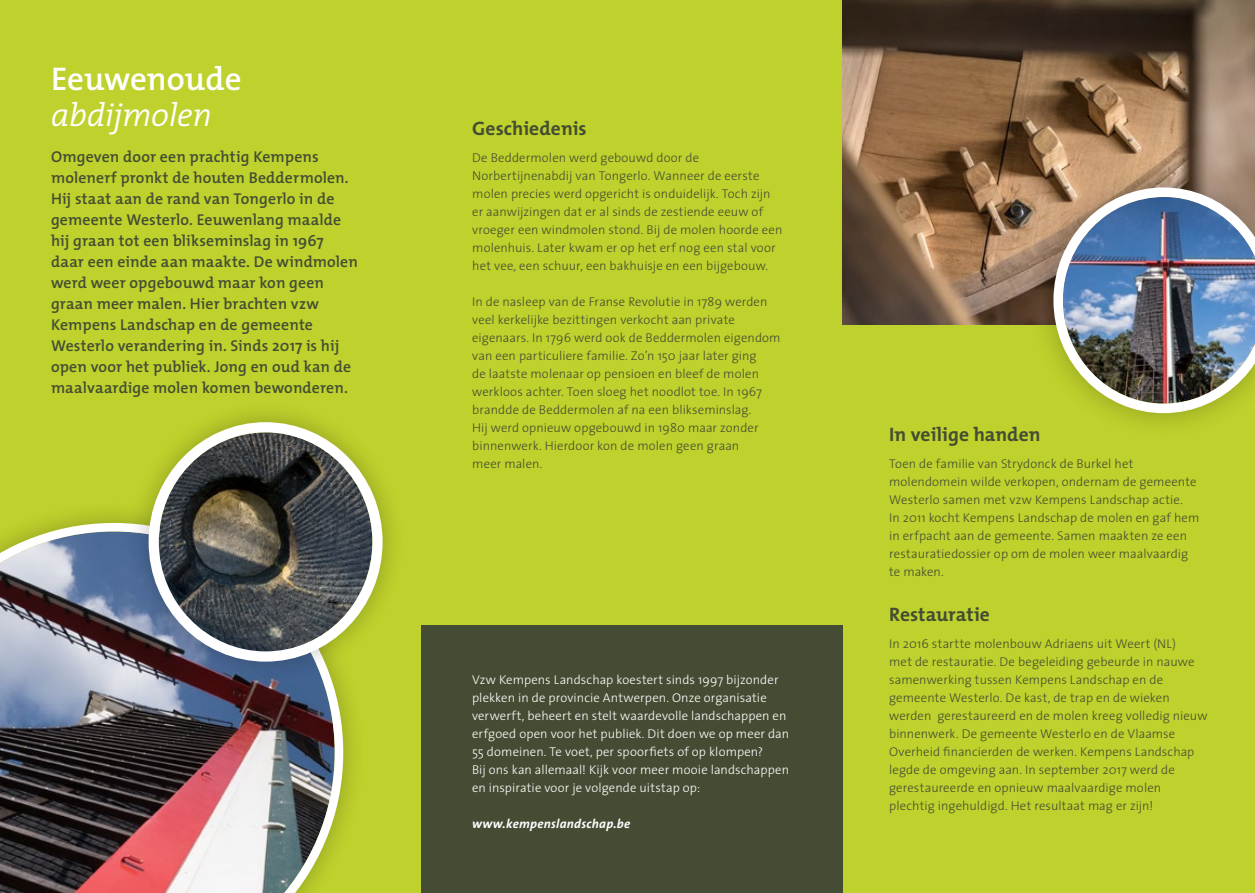
<style>
.page{position:relative;width:1255px;height:893px;background:#fff}
.page>*{position:absolute;margin:0;border:0;box-sizing:border-box;transform-origin:0 0}
.t1{font:600 33px "The Mix";color:#fff}
.t2{font:italic 300 33px "The Mix";letter-spacing:-.01em;color:#fff}
.t3{font:700 19.5px "The Mix";letter-spacing:.005em;color:#444d33}
.t4{font:600 15.75px/21px "The Mix";letter-spacing:.01em;color:#444d33}
.t5{font:300 12.75px/18px "The Sans";letter-spacing:.005em;color:#444d33}
.t6{font:300 12.75px/18px "The Sans";letter-spacing:.01em;color:#fff}
.t7{font:italic 700 12.75px "The Sans";letter-spacing:.02em;color:#fff}
</style>
<div class="page">
<div style="left:0;top:0;width:1254px;height:893px;background:#bfd12c"></div>
<div style="left:0;top:499px;width:367px;height:394px;background:#000;opacity:.25"></div>
<img style="left:0;top:523px;width:343px;height:370px">
<div style="left:125px;top:399px;width:281px;height:286px;background:#000;opacity:.25"></div>
<img style="left:159px;top:432px;width:213px;height:219px">
<div style="left:149px;top:422px;width:233px;height:240px;border:10px solid #fff;border-radius:50%"></div>
<img style="left:842px;top:0;width:412px;height:324px">
<div style="left:1025px;top:160px;width:229px;height:281px;background:#000;opacity:.25"></div>
<img style="left:1053px;top:187px;width:201px;height:226px">
<div style="left:421px;top:625px;width:421px;height:268px;background:#444d33"></div>
<h1 class="t1" style="left:51px;top:51px;width:192px">Eeuwenoude</h1>
<h1 class="t2" style="left:51px;top:88px;width:162px">abdijmolen</h1>
<p class="t4" style="left:51px;top:146px;width:308px">Omgeven door een prachtig Kempens molenerf pronkt de houten Beddermolen.<br>Hij staat aan de rand van Tongerlo in de gemeente Westerlo. Eeuwenlang maalde hij graan tot een blikseminslag in 1967 daar een einde aan maakte. De windmolen werd weer opgebouwd maar kon geen graan meer malen. Hier brachten vzw Kempens Landschap en de gemeente Westerlo verandering in. Sinds 2017 is hij open voor het publiek. Jong en oud kan de maalvaardige molen komen bewonderen.</p>
<h2 class="t3" style="left:472px;top:112px;width:116px">Geschiedenis</h2>
<p class="t5" style="left:472px;top:148px;width:312px">De Beddermolen werd gebouwd door de Norbertijnenabdij van Tongerlo. Wanneer de eerste molen precies werd opgericht is onduidelijk. Toch zijn er aanwijzingen dat er al sinds de zestiende eeuw of vroeger een windmolen stond. Bij de molen hoorde een molenhuis. Later kwam er op het erf nog een stal voor het vee, een schuur, een bakhuisje en een bijgebouw.</p>
<p class="t5" style="left:472px;top:292px;width:310px">In de nasleep van de Franse Revolutie in 1789 werden veel kerkelijke bezittingen verkocht aan private eigenaars. In 1796 werd ook de Beddermolen eigendom van een particuliere familie. Zo’n 150 jaar later ging<br>de laatste molenaar op pensioen en bleef de molen werkloos achter. Toen sloeg het noodlot toe. In 1967 brandde de Beddermolen af na een blikseminslag.<br>Hij werd opnieuw opgebouwd in 1980 maar zonder binnenwerk. Hierdoor kon de molen geen graan<br>meer malen.</p>
<p class="t6" style="left:472px;top:670px;width:318px">Vzw Kempens Landschap koestert sinds 1997 bijzonder plekken in de provincie Antwerpen. Onze organisatie verwerft, beheert en stelt waardevolle landschappen en erfgoed open voor het publiek. Dit doen we op meer dan 55 domeinen. Te voet, per spoorfiets of op klompen?<br>Bij ons kan allemaal! Kijk voor meer mooie landschappen en inspiratie voor je volgende uitstap op:</p>
<p class="t7" style="left:472px;top:813px;width:160px">www.kempenslandschap.be</p>
<h2 class="t3" style="left:889px;top:418px;width:153px">In veilige handen</h2>
<p class="t5" style="left:889px;top:454px;width:312px">Toen de familie van Strydonck de Burkel het molendomein wilde verkopen, ondernam de gemeente Westerlo samen met vzw Kempens Landschap actie.<br>In 2011 kocht Kempens Landschap de molen en gaf hem in erfpacht aan de gemeente. Samen maakten ze een restauratiedossier op om de molen weer maalvaardig te maken.</p>
<h2 class="t3" style="left:889px;top:598px;width:102px">Restauratie</h2>
<p class="t5" style="left:889px;top:634px;width:320px">In 2016 startte molenbouw Adriaens uit Weert (NL)<br>met de restauratie. De begeleiding gebeurde in nauwe samenwerking tussen Kempens Landschap en de gemeente Westerlo. De kast, de trap en de wieken werden gerestaureerd en de molen kreeg volledig nieuw binnenwerk. De gemeente Westerlo en de Vlaamse Overheid financierden de werken. Kempens Landschap legde de omgeving aan. In september 2017 werd de gerestaureerde en opnieuw maalvaardige molen plechtig ingehuldigd. Het resultaat mag er zijn!</p>
</div>
